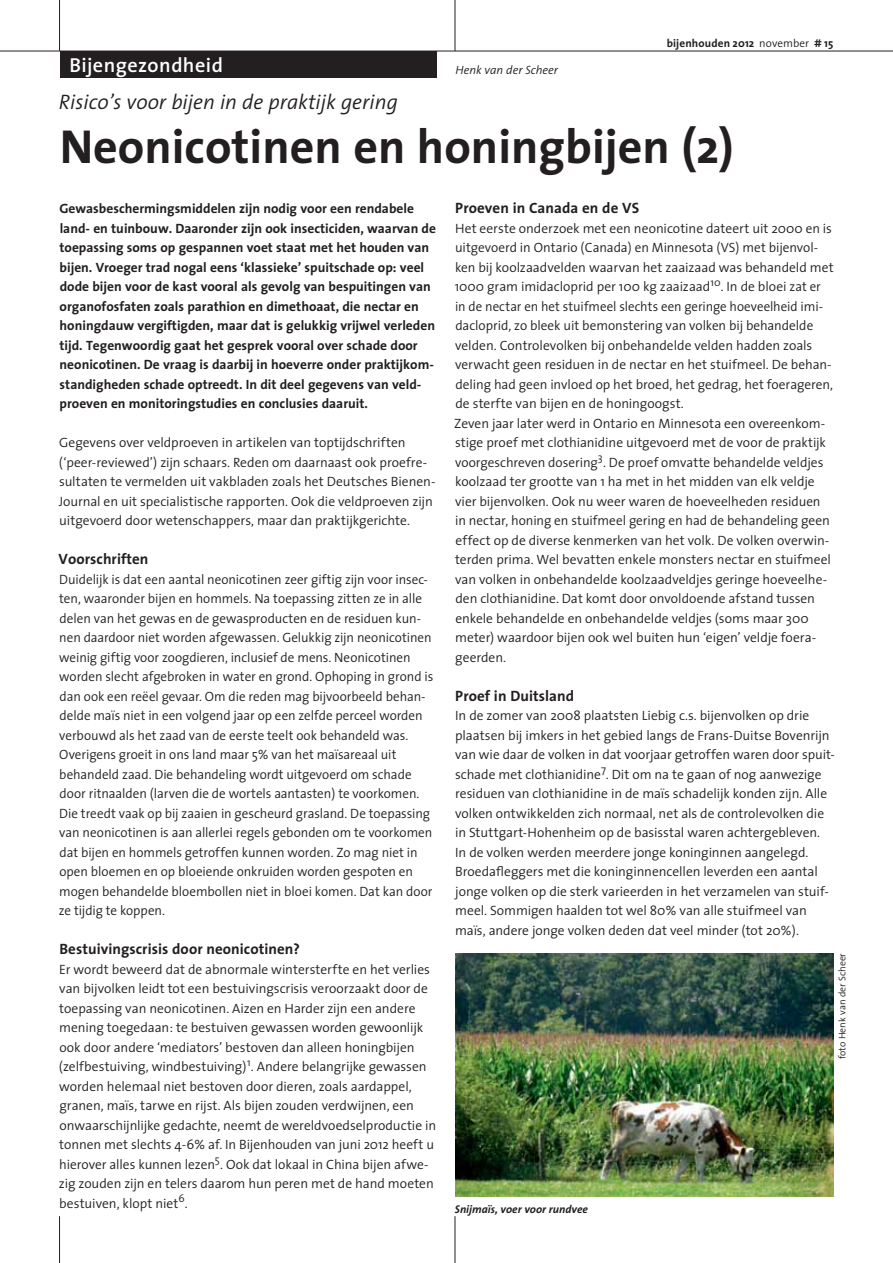
<style>
.page{position:relative;width:893px;height:1263px;background:#fff}
.page>*{position:absolute;margin:0;border:0;box-sizing:border-box;transform-origin:0 0}
.t1{font:700 48px "The Sans";color:#231f20}
.t2{font:italic 300 21px "The Sans";color:#231f20}
.t3{font:600 20.25px "The Sans";letter-spacing:.025em;color:#fff}
.t4{font:700 15px "The Sans";letter-spacing:.005em;color:#231f20}
.t5{font:300 13.5px/19.5px "The Sans";letter-spacing:-.005em;color:#231f20}
.t6{font:700 13.5px/19.5px "The Sans";color:#231f20}
.t7{font:italic 300 12px "The Sans";color:#231f20}
.t8{font:700 11.25px "The Sans";letter-spacing:.01em;color:#231f20}
.t9{font:italic 700 11.25px "The Sans";color:#231f20}
.t10{font:300 9.75px "The Sans";color:#231f20}
.s1{font-weight:300}
</style>
<div class="page">
<hr style="left:0;top:51px;width:893px;height:1px;background:#231f20">
<hr style="left:59px;top:0;width:1px;height:51px;background:#231f20">
<hr style="left:455px;top:0;width:1px;height:51px;background:#231f20">
<hr style="left:59px;top:1216px;width:1px;height:47px;background:#231f20">
<hr style="left:455px;top:1216px;width:1px;height:47px;background:#231f20">
<div style="left:60px;top:51px;width:376px;height:27px;background:#231f20"></div>
<img style="left:455px;top:953px;width:378px;height:243px">
<h3 class="t3" style="left:69px;top:48px;width:155px">Bijengezondheid</h3>
<p class="t7" style="left:455px;top:60px;width:104px">Henk van der Scheer</p>
<p class="t8" style="left:667px;top:33px;width:168px">bijenhouden 2012 <span class="s1">november</span> # 15</p>
<h2 class="t2" style="left:59px;top:84px;width:341px">Risico’s voor bijen in de praktijk gering</h2>
<h1 class="t1" style="left:60px;top:106px;width:676px">Neonicotinen en honingbijen (2)</h1>
<p class="t6" style="left:59px;top:198px;width:378px">Gewasbeschermingsmiddelen zijn nodig voor een rendabele land- en tuinbouw. Daaronder zijn ook insecticiden, waarvan de toepassing soms op gespannen voet staat met het houden van bijen. Vroeger trad nogal eens ‘klassieke’ spuitschade op: veel dode bijen voor de kast vooral als gevolg van bespuitingen van organofosfaten zoals parathion en dimethoaat, die nectar en honingdauw vergiftigden, maar dat is gelukkig vrijwel verleden tijd. Tegenwoordig gaat het gesprek vooral over schade door neonicotinen. De vraag is daarbij in hoeverre onder praktijkom&shy;standigheden schade optreedt. In dit deel gegevens van veld&shy;proeven en monitoringstudies en conclusies daaruit.</p>
<p class="t5" style="left:59px;top:432px;width:378px">Gegevens over veldproeven in artikelen van toptijdschriften (‘peer-reviewed’) zijn schaars. Reden om daarnaast ook proefre&shy;sultaten te vermelden uit vakbladen zoals het Deutsches Bienen-Journal en uit specialistische rapporten. Ook die veldproeven zijn uitgevoerd door wetenschappers, maar dan praktijkgerichte.</p>
<p class="t4" style="left:59px;top:546px;width:91px">Voorschriften</p>
<p class="t5" style="left:59px;top:569px;width:376px">Duidelijk is dat een aantal neonicotinen zeer giftig zijn voor insec&shy;ten, waaronder bijen en hommels. Na toepassing zitten ze in alle delen van het gewas en de gewasproducten en de residuen kun&shy;nen daardoor niet worden afgewassen. Gelukkig zijn neonicotinen weinig giftig voor zoogdieren, inclusief de mens. Neonicotinen worden slecht afgebroken in water en grond. Ophoping in grond is dan ook een reëel gevaar. Om die reden mag bijvoorbeeld behan&shy;delde maïs niet in een volgend jaar op een zelfde perceel worden verbouwd als het zaad van de eerste teelt ook behandeld was.<br>Overigens groeit in ons land maar 5% van het maïsareaal uit behandeld zaad. Die behandeling wordt uitgevoerd om schade door ritnaalden (larven die de wortels aantasten) te voorkomen.<br>Die treedt vaak op bij zaaien in gescheurd grasland. De toepassing van neonicotinen is aan allerlei regels gebonden om te voorkomen dat bijen en hommels getroffen kunnen worden. Zo mag niet in open bloemen en op bloeiende onkruiden worden gespoten en mogen behandelde bloembollen niet in bloei komen. Dat kan door ze tijdig te koppen.</p>
<p class="t4" style="left:59px;top:936px;width:242px">Bestuivingscrisis door neonicotinen?</p>
<p class="t5" style="left:59px;top:959px;width:379px">Er wordt beweerd dat de abnormale wintersterfte en het verlies van bijvolken leidt tot een bestuivingscrisis veroorzaakt door de toepassing van neonicotinen. Aizen en Harder zijn een andere mening toegedaan: te bestuiven gewassen worden gewoonlijk ook door andere ‘mediators’ bestoven dan alleen honingbijen (zelfbestuiving, windbestuiving)<sup>1</sup>. Andere belangrijke gewassen worden helemaal niet bestoven door dieren, zoals aardappel, granen, maïs, tarwe en rijst. Als bijen zouden verdwijnen, een onwaarschijnlijke gedachte, neemt de wereldvoedselproductie in tonnen met slechts 4-6% af. In Bijenhouden van juni 2012 heeft u hierover alles kunnen lezen<sup>5</sup>. Ook dat lokaal in China bijen afwe&shy;zig zouden zijn en telers daarom hun peren met de hand moeten bestuiven, klopt niet<sup>6</sup>.</p>
<p class="t4" style="left:455px;top:195px;width:185px">Proeven in Canada en de VS</p>
<p class="t5" style="left:454px;top:218px;width:381px">Het eerste onderzoek met een neonicotine dateert uit 2000 en is uitgevoerd in Ontario (Canada) en Minnesota (VS) met bijenvol&shy;ken bij koolzaadvelden waarvan het zaaizaad was behandeld met 1000 gram imidacloprid per 100 kg zaaizaad<sup>10</sup>. In de bloei zat er in de nectar en het stuifmeel slechts een geringe hoeveelheid imi&shy;dacloprid, zo bleek uit bemonstering van volken bij behandelde velden. Controlevolken bij onbehandelde velden hadden zoals verwacht geen residuen in de nectar en het stuifmeel. De behan&shy;deling had geen invloed op het broed, het gedrag, het foerageren, de sterfte van bijen en de honingoogst.<br>Zeven jaar later werd in Ontario en Minnesota een overeenkom&shy;stige proef met clothianidine uitgevoerd met de voor de praktijk voorgeschreven dosering<sup>3</sup>. De proef omvatte behandelde veldjes koolzaad ter grootte van 1 ha met in het midden van elk veldje vier bijenvolken. Ook nu weer waren de hoeveelheden residuen in nectar, honing en stuifmeel gering en had de behandeling geen effect op de diverse kenmerken van het volk. De volken overwin&shy;terden prima. Wel bevatten enkele monsters nectar en stuifmeel van volken in onbehandelde koolzaadveldjes geringe hoeveelhe&shy;den clothianidine. Dat komt door onvoldoende afstand tussen enkele behandelde en onbehandelde veldjes (soms maar 300 meter) waardoor bijen ook wel buiten hun ‘eigen’ veldje foera&shy;geerden.</p>
<p class="t4" style="left:455px;top:683px;width:120px">Proef in Duitsland</p>
<p class="t5" style="left:455px;top:705px;width:381px">In de zomer van 2008 plaatsten Liebig c.s. bijenvolken op drie plaatsen bij imkers in het gebied langs de Frans-Duitse Bovenrijn van wie daar de volken in dat voorjaar getroffen waren door spuit&shy;schade met clothianidine<sup>7</sup>. Dit om na te gaan of nog aanwezige residuen van clothianidine in de maïs schadelijk konden zijn. Alle volken ontwikkelden zich normaal, net als de controlevolken die in Stuttgart-Hohenheim op de basisstal waren achtergebleven.<br>In de volken werden meerdere jonge koninginnen aangelegd.<br>Broedafleggers met die koninginnencellen leverden een aantal jonge volken op die sterk varieerden in het verzamelen van stuif&shy;meel. Sommigen haalden tot wel 80% van alle stuifmeel van maïs, andere jonge volken deden dat veel minder (tot 20%).</p>
<p class="t9" style="left:455px;top:1200px;width:135px">Snijmaïs, voer voor rundvee</p>
<p class="t10" style="left:834px;top:1059px;width:108px;rotate:-90deg">foto Henk van der Scheer</p>
</div>
